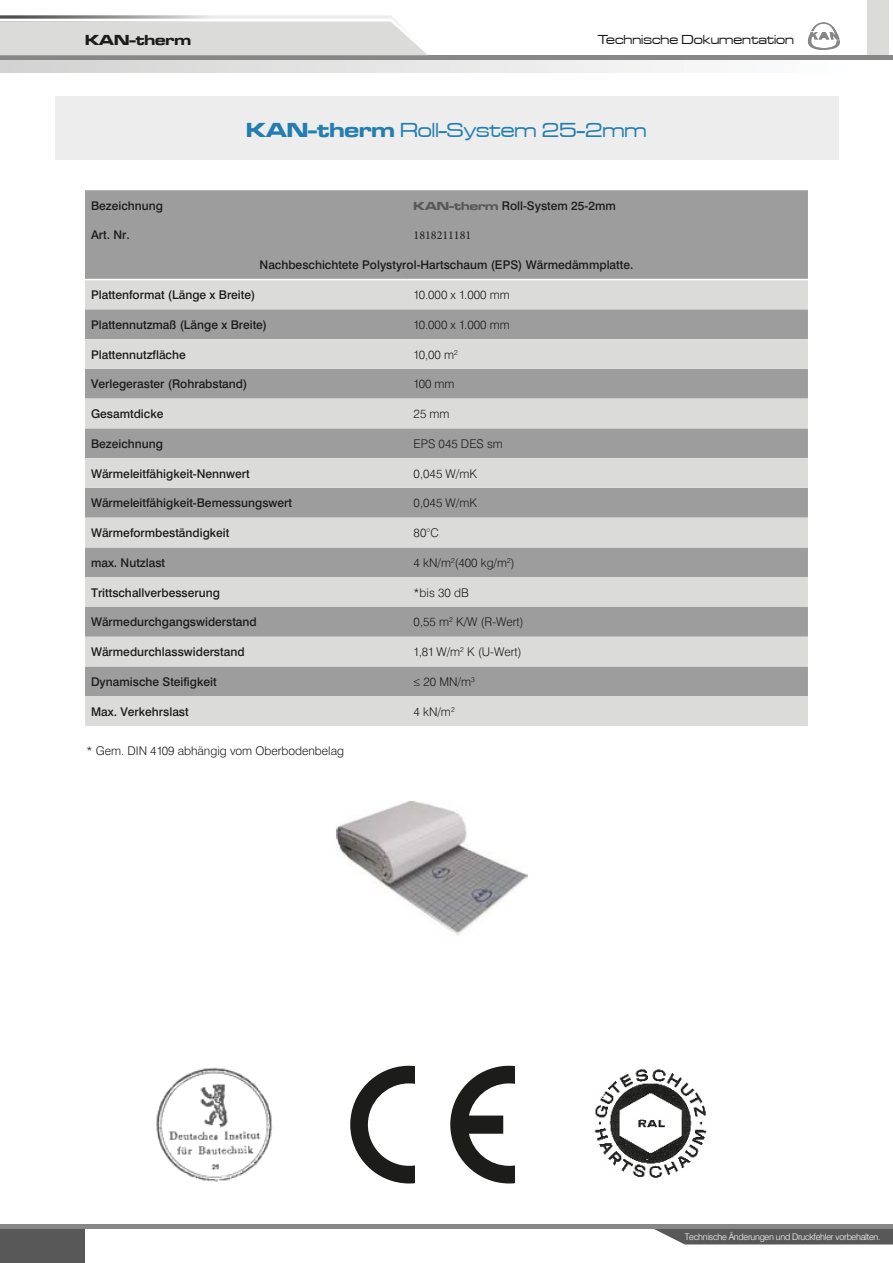
<style>
.page{position:relative;width:893px;height:1263px;background:#fff}
.page>*{position:absolute;margin:0;border:0;box-sizing:border-box;transform-origin:0 0}
.t1{font:21px "Microgramma D Medi Exte";color:#237eaf}
.t2{font:700 expanded 15px "Microgramma D";color:#1c1c1b}
.t3{font:13.5px "Microgramma D Medi Exte";color:#1c1c1b}
.t4{font:12px "Swiss 721 Md AT";color:#1c1c1b}
.t5{font:12px "Swiss 721 Lt AT";color:#1c1c1b}
.t6{font:12px "Minion Pro";color:#1c1c1b}
.t7{font:9px "Swiss 721 Lt AT";letter-spacing:-.03em;color:#fff}
.s1{font-family:"Microgramma D";font-weight:700;font-stretch:expanded}
.s2{font-family:"Microgramma D";font-weight:700;font-stretch:expanded;color:#585858}
</style>
<div class="page">
<div style="left:867px;top:0;width:22px;height:60px;background:#dbdbda"></div>
<svg style="left:0;top:60px;width:684px;height:12px"></svg>
<div style="left:0;top:55px;width:893px;height:5px;background:#878787"></div>
<svg style="left:0;top:15px;width:428px;height:41px;background:#dbdbda"></svg>
<div style="left:0;top:1229px;width:85px;height:34px;background:#585858"></div>
<hr style="left:0;top:1225px;width:893px;height:4px;background:#878787">
<div style="left:654px;top:1229px;width:239px;height:15px;background:#585858"></div>
<svg style="left:808px;top:22px;width:32px;height:28px"></svg>
<div style="left:55px;top:97px;width:783px;height:63px;background:#ededee"></div>
<div style="left:85px;top:190px;width:723px;height:89px;background:#9e9d9d"></div>
<svg style="left:85px;top:280px;width:723px;height:446px;background:#bfbebe"></svg>
<svg style="left:350px;top:1066px;width:65px;height:117px"></svg>
<svg style="left:450px;top:1066px;width:65px;height:117px"></svg>
<img style="left:156px;top:1067px;width:117px;height:115px">
<img style="left:594px;top:1069px;width:113px;height:109px">
<img style="left:336px;top:801px;width:192px;height:135px">
<p class="t2" style="left:85px;top:30px;width:108px">KAN-therm</p>
<p class="t3" style="left:598px;top:31px;width:198px">Technische Dokumentation</p>
<h1 class="t1" style="left:246px;top:116px;width:402px"><span class="s1">KAN-therm</span> Roll-System 25-2mm</h1>
<p class="t4" style="left:91px;top:198px;width:73px">Bezeichnung</p>
<p class="t4" style="left:414px;top:198px;width:204px"><span class="s2">KAN-therm</span> Roll-System 25-2mm</p>
<p class="t4" style="left:91px;top:228px;width:40px">Art. Nr.</p>
<p class="t6" style="left:414px;top:227px;width:59px">1818211181</p>
<p class="t4" style="left:260px;top:258px;width:375px">Nachbeschichtete Polystyrol-Hartschaum (EPS) Wärmedämmplatte.</p>
<p class="t4" style="left:91px;top:288px;width:166px">Plattenformat (Länge x Breite)</p>
<p class="t5" style="left:414px;top:288px;width:98px">10.000 x 1.000 mm</p>
<p class="t4" style="left:91px;top:317px;width:178px">Plattennutzmaß (Länge x Breite)</p>
<p class="t5" style="left:414px;top:317px;width:98px">10.000 x 1.000 mm</p>
<p class="t4" style="left:91px;top:347px;width:96px">Plattennutzfläche</p>
<p class="t5" style="left:414px;top:347px;width:46px">10,00 m<sup>2</sup></p>
<p class="t4" style="left:91px;top:377px;width:158px">Verlegeraster (Rohrabstand)</p>
<p class="t5" style="left:414px;top:377px;width:43px">100 mm</p>
<p class="t4" style="left:91px;top:407px;width:74px">Gesamtdicke</p>
<p class="t5" style="left:414px;top:407px;width:37px">25 mm</p>
<p class="t4" style="left:91px;top:436px;width:73px">Bezeichnung</p>
<p class="t5" style="left:414px;top:436px;width:91px">EPS 045 DES sm</p>
<p class="t4" style="left:91px;top:466px;width:160px">Wärmeleitfähigkeit-Nennwert</p>
<p class="t5" style="left:414px;top:466px;width:65px">0,045 W/mK</p>
<p class="t4" style="left:91px;top:496px;width:202px">Wärmeleitfähigkeit-Bemessungswert</p>
<p class="t5" style="left:414px;top:496px;width:65px">0,045 W/mK</p>
<p class="t4" style="left:91px;top:526px;width:140px">Wärmeformbeständigkeit</p>
<p class="t5" style="left:414px;top:526px;width:27px">80°C</p>
<p class="t4" style="left:91px;top:555px;width:76px">max. Nutzlast</p>
<p class="t5" style="left:414px;top:555px;width:102px">4 kN/m<sup>2</sup>(400 kg/m<sup>2</sup>)</p>
<p class="t4" style="left:91px;top:585px;width:130px">Trittschallverbesserung</p>
<p class="t5" style="left:414px;top:585px;width:57px">*bis 30 dB</p>
<p class="t4" style="left:91px;top:615px;width:167px">Wärmedurchgangswiderstand</p>
<p class="t5" style="left:414px;top:615px;width:112px">0,55 m<sup>2</sup> K/W (R-Wert)</p>
<p class="t4" style="left:91px;top:645px;width:155px">Wärmedurchlasswiderstand</p>
<p class="t5" style="left:414px;top:645px;width:109px">1,81 W/m<sup>2</sup> K (U-Wert)</p>
<p class="t4" style="left:91px;top:675px;width:127px">Dynamische Steifigkeit</p>
<p class="t5" style="left:414px;top:674px;width:63px">≤ 20 MN/m<sup>3</sup></p>
<p class="t4" style="left:91px;top:704px;width:99px">Max. Verkehrslast</p>
<p class="t5" style="left:414px;top:704px;width:43px">4 kN/m<sup>2</sup></p>
<p class="t5" style="left:87px;top:743px;width:259px">* Gem. DIN 4109 abhängig vom Oberbodenbelag</p>
<p class="t7" style="left:685px;top:1232px;width:197px">Technische Änderungen und Druckfehler vorbehalten.</p>
</div>
